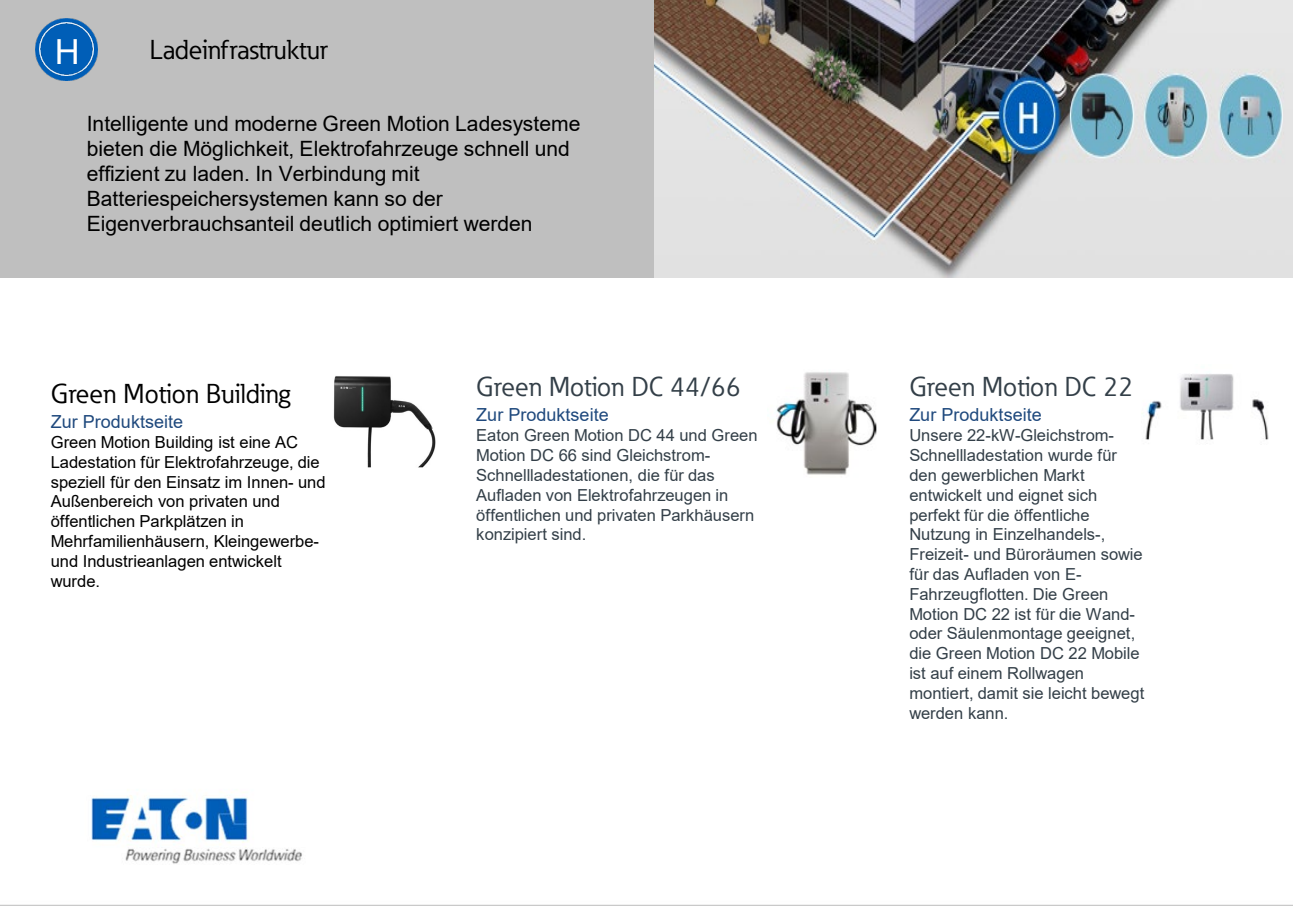
<style>
.page{position:relative;width:1293px;height:906px;background:#fff}
.page>*{position:absolute;margin:0;border:0;box-sizing:border-box;transform-origin:0 0}
.t1{font:34.5px "Arial";color:#fff}
.t2{font:27px "Eaton";letter-spacing:-.005em;color:#000}
.t3{font:27px "Eaton";color:#333f48}
.t4{font:21px/25.2px "Arial";color:#000}
.t5{font:18px "Arial";color:#1f497d}
.t6{font:16.5px/19.8px "Arial";color:#333f48}
.t7{font:16.5px/19.8px "Arial";color:#000}
</style>
<div class="page">
<img style="left:1px;top:792px;width:1292px;height:113px">
<img style="left:654px;top:0;width:639px;height:277px">
<div style="left:0;top:0;width:654px;height:277px;background:#bfbfbf"></div>
<img style="left:36px;top:19px;width:62px;height:61px">
<img style="left:40px;top:22px;width:53px;height:54px">
<img style="left:333px;top:376px;width:103px;height:92px">
<img style="left:776px;top:372px;width:101px;height:103px">
<img style="left:1145px;top:374px;width:124px;height:66px">
<p class="t1" style="left:55px;top:28px;width:26px">H</p>
<p class="t2" style="left:150px;top:33px;width:179px">Ladeinfrastruktur</p>
<p class="t4" style="left:87px;top:110px;width:495px">Intelligente und moderne Green Motion Ladesysteme bieten die Möglichkeit, Elektrofahrzeuge schnell und effizient zu laden. In Verbindung mit Batteriespeichersystemen kann so der Eigenverbrauchsanteil deutlich optimiert werden</p>
<p class="t2" style="left:51px;top:376px;width:241px">Green Motion Building</p>
<p class="t5" style="left:51px;top:409px;width:134px">Zur Produktseite</p>
<p class="t7" style="left:51px;top:432px;width:276px">Green Motion Building ist eine AC<br>Ladestation für Elektrofahrzeuge, die speziell für den Einsatz im Innen- und<br>Außenbereich von privaten und öffentlichen Parkplätzen in<br>Mehrfamilienhäusern, Kleingewerbe&shy;und Industrieanlagen entwickelt wurde.</p>
<p class="t3" style="left:476px;top:369px;width:266px">Green Motion DC 44/66</p>
<p class="t5" style="left:476px;top:402px;width:134px">Zur Produktseite</p>
<p class="t6" style="left:476px;top:425px;width:283px">Eaton Green Motion DC 44 und Green<br>Motion DC 66 sind Gleichstrom-<br>Schnellladestationen, die für das<br>Aufladen von Elektrofahrzeugen in öffentlichen und privaten Parkhäusern konzipiert sind.</p>
<p class="t3" style="left:909px;top:369px;width:225px">Green Motion DC 22</p>
<p class="t5" style="left:909px;top:402px;width:134px">Zur Produktseite</p>
<p class="t6" style="left:909px;top:425px;width:237px">Unsere 22-kW-Gleichstrom-<br>Schnellladestation wurde für den gewerblichen Markt entwickelt und eignet sich perfekt für die öffentliche<br>Nutzung in Einzelhandels-,<br>Freizeit- und Büroräumen sowie für das Aufladen von E-<br>Fahrzeugflotten. Die Green<br>Motion DC 22 ist für die Wand&shy;oder Säulenmontage geeignet, die Green Motion DC 22 Mobile ist auf einem Rollwagen montiert, damit sie leicht bewegt werden kann.</p>
</div>
